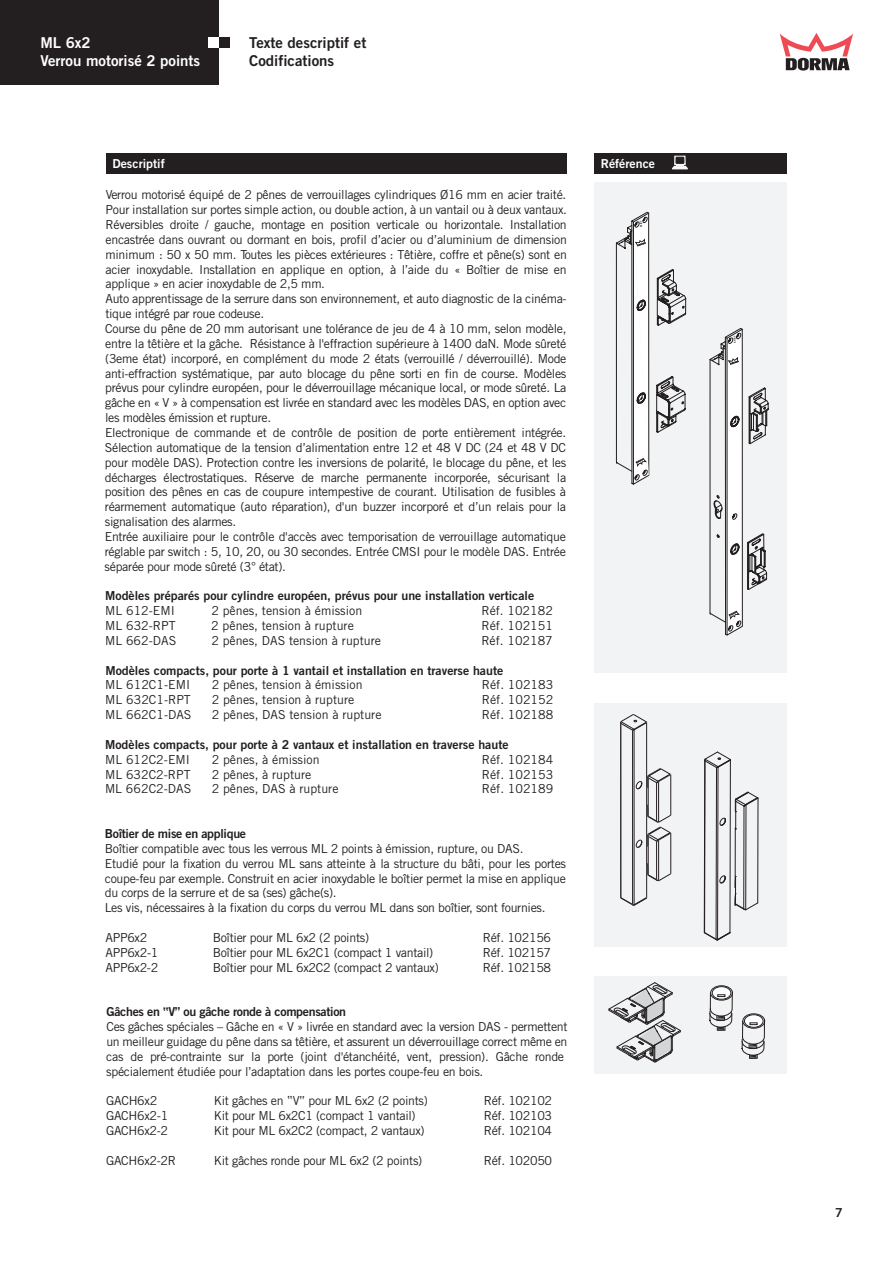
<style>
.page{position:relative;width:893px;height:1263px;background:#fff}
.page>*{position:absolute;margin:0;border:0;box-sizing:border-box;transform-origin:0 0}
.t1{font:15px/18.1px "Trade Gothic Bold Two";color:#231f20}
.t2{font:15px/18.1px "Trade Gothic Bold Two";color:#fff}
.t3{font:12.3px/14.9px "Trade Gothic";letter-spacing:-.02em;color:#231f20}
.t4{font:12.3px "Trade Gothic";color:#231f20}
.t5{font:12.3px "Trade Gothic Bold Two,Bold";color:#231f20}
.t6{font:12.3px "Trade Gothic Bold Two,Bold";letter-spacing:-.025em;color:#231f20}
.t7{font:12.3px "Trade Gothic Bold Two,Bold";color:#fff}
.t8{font:12.3px "Trade Gothic Bold Two";color:#231f20}
.t9{font:700 2.7px "Arial";color:#231f20}
</style>
<div class="page">
<div style="left:0;top:0;width:219px;height:85px;background:#231f20"></div>
<div style="left:219px;top:37px;width:11px;height:11px;background:#231f20"></div>
<div style="left:208px;top:37px;width:11px;height:11px;background:#fff"></div>
<div style="left:106px;top:153px;width:461px;height:20px;background:#231f20"></div>
<div style="left:594px;top:183px;width:192px;height:490px;background:#f2f3f4"></div>
<div style="left:594px;top:703px;width:192px;height:244px;background:#f2f3f4"></div>
<div style="left:594px;top:976px;width:192px;height:97px;background:#f2f3f4"></div>
<div style="left:594px;top:153px;width:192px;height:20px;background:#231f20"></div>
<svg style="left:672px;top:156px;width:16px;height:13px"></svg>
<div style="left:676px;top:157px;width:8px;height:6px;background:#231f20"></div>
<div style="left:676px;top:157px;width:8px;height:7px;border:1px solid #231f20"></div>
<svg style="left:649px;top:239px;width:1px;height:237px"></svg>
<svg style="left:616px;top:212px;width:33px;height:273px"></svg>
<svg style="left:656px;top:269px;width:113px;height:367px"></svg>
<svg style="left:608px;top:982px;width:73px;height:80px"></svg>
<hr style="left:634px;top:730px;width:1px;height:175px;background:#231f20">
<hr style="left:632px;top:730px;width:1px;height:174px;background:#231f20">
<hr style="left:646px;top:722px;width:1px;height:175px;background:#231f20">
<hr style="left:620px;top:723px;width:1px;height:175px;background:#231f20">
<svg style="left:620px;top:714px;width:28px;height:17px"></svg>
<svg style="left:620px;top:896px;width:28px;height:10px"></svg>
<svg style="left:635px;top:767px;width:37px;height:115px"></svg>
<svg style="left:703px;top:751px;width:56px;height:190px"></svg>
<div style="left:710px;top:985px;width:23px;height:15px;border:1px solid #231f20;border-radius:50%"></div>
<div style="left:712px;top:987px;width:19px;height:12px;background:#fff;border-radius:50%"></div>
<div style="left:712px;top:986px;width:19px;height:14px;border:1px solid #231f20;border-radius:50%"></div>
<svg style="left:709px;top:991px;width:24px;height:83px"></svg>
<div style="left:742px;top:1013px;width:23px;height:15px;border:1px solid #231f20;border-radius:50%"></div>
<svg style="left:744px;top:1015px;width:19px;height:12px"></svg>
<div style="left:744px;top:1014px;width:19px;height:14px;border:1px solid #231f20;border-radius:50%"></div>
<svg style="left:741px;top:1019px;width:24px;height:55px"></svg>
<svg style="left:780px;top:33px;width:73px;height:38px"></svg>
<p class="t2" style="left:40px;top:35px;width:161px">ML 6x2<br>Verrou motorisé 2 points</p>
<p class="t1" style="left:249px;top:35px;width:119px">Texte descriptif et<br>Codifications</p>
<p class="t7" style="left:113px;top:156px;width:54px">Descriptif</p>
<p class="t7" style="left:601px;top:156px;width:56px">Référence</p>
<p class="t3" style="left:105px;top:189px;width:464px">Verrou motorisé équipé de 2 pênes de verrouillages cylindriques Ø16 mm en acier traité.<br>Pour installation sur portes simple action, ou double action, à un vantail ou à deux vantaux.<br>Réversibles droite / gauche, montage en position verticale ou horizontale. Installation encastrée dans ouvrant ou dormant en bois, profil d’acier ou d’aluminium de dimension minimum : 50 x 50 mm. Toutes les pièces extérieures : Têtière, coffre et pêne(s) sont en acier inoxydable. Installation en applique en option, à l’aide du « Boîtier de mise en applique » en acier inoxydable de 2,5 mm.<br>Auto apprentissage de la serrure dans son environnement, et auto diagnostic de la cinéma&shy;tique intégré par roue codeuse.<br>Course du pêne de 20 mm autorisant une tolérance de jeu de 4 à 10 mm, selon modèle, entre la têtière et la gâche. Résistance à l'effraction supérieure à 1400 daN. Mode sûreté (3eme état) incorporé, en complément du mode 2 états (verrouillé / déverrouillé). Mode anti-effraction systématique, par auto blocage du pêne sorti en fin de course. Modèles prévus pour cylindre européen, pour le déverrouillage mécanique local, or mode sûreté. La gâche en « V » à compensation est livrée en standard avec les modèles DAS, en option avec les modèles émission et rupture.<br>Electronique de commande et de contrôle de position de porte entièrement intégrée.<br>Sélection automatique de la tension d’alimentation entre 12 et 48 V DC (24 et 48 V DC pour modèle DAS). Protection contre les inversions de polarité, le blocage du pêne, et les décharges électrostatiques. Réserve de marche permanente incorporée, sécurisant la position des pênes en cas de coupure intempestive de courant. Utilisation de fusibles à réarmement automatique (auto réparation), d'un buzzer incorporé et d’un relais pour la signalisation des alarmes.<br>Entrée auxiliaire pour le contrôle d'accès avec temporisation de verrouillage automatique réglable par switch : 5, 10, 20, ou 30 secondes. Entrée CMSI pour le modèle DAS. Entrée séparée pour mode sûreté (3° état).</p>
<p class="t5" style="left:105px;top:588px;width:430px">Modèles préparés pour cylindre européen, prévus pour une installation verticale</p>
<p class="t3" style="left:105px;top:604px;width:71px">ML 612-EMI</p>
<p class="t4" style="left:211px;top:606px;width:152px">2 pênes, tension à émission</p>
<p class="t4" style="left:481px;top:606px;width:73px">Réf. 102182</p>
<p class="t3" style="left:105px;top:619px;width:72px">ML 632-RPT</p>
<p class="t4" style="left:211px;top:620px;width:144px">2 pênes, tension à rupture</p>
<p class="t4" style="left:481px;top:620px;width:73px">Réf. 102151</p>
<p class="t3" style="left:105px;top:634px;width:73px">ML 662-DAS</p>
<p class="t4" style="left:211px;top:635px;width:171px">2 pênes, DAS tension à rupture</p>
<p class="t4" style="left:481px;top:635px;width:73px">Réf. 102187</p>
<p class="t5" style="left:105px;top:663px;width:399px">Modèles compacts, pour porte à 1 vantail et installation en traverse haute</p>
<p class="t4" style="left:105px;top:680px;width:86px">ML 612C1-EMI</p>
<p class="t4" style="left:212px;top:680px;width:152px">2 pênes, tension à émission</p>
<p class="t4" style="left:482px;top:680px;width:73px">Réf. 102183</p>
<p class="t4" style="left:105px;top:695px;width:87px">ML 632C1-RPT</p>
<p class="t4" style="left:212px;top:695px;width:144px">2 pênes, tension à rupture</p>
<p class="t4" style="left:482px;top:695px;width:73px">Réf. 102152</p>
<p class="t4" style="left:105px;top:710px;width:88px">ML 662C1-DAS</p>
<p class="t4" style="left:212px;top:710px;width:171px">2 pênes, DAS tension à rupture</p>
<p class="t4" style="left:482px;top:710px;width:73px">Réf. 102188</p>
<p class="t5" style="left:105px;top:737px;width:405px">Modèles compacts, pour porte à 2 vantaux et installation en traverse haute</p>
<p class="t4" style="left:105px;top:754px;width:86px">ML 612C2-EMI</p>
<p class="t4" style="left:212px;top:754px;width:109px">2 pênes, à émission</p>
<p class="t4" style="left:482px;top:754px;width:73px">Réf. 102184</p>
<p class="t4" style="left:105px;top:769px;width:87px">ML 632C2-RPT</p>
<p class="t4" style="left:212px;top:769px;width:101px">2 pênes, à rupture</p>
<p class="t4" style="left:482px;top:769px;width:73px">Réf. 102153</p>
<p class="t4" style="left:105px;top:784px;width:88px">ML 662C2-DAS</p>
<p class="t4" style="left:212px;top:784px;width:128px">2 pênes, DAS à rupture</p>
<p class="t4" style="left:482px;top:784px;width:73px">Réf. 102189</p>
<p class="t6" style="left:105px;top:826px;width:143px">Boîtier de mise en applique</p>
<p class="t3" style="left:105px;top:842px;width:463px">Boîtier compatible avec tous les verrous ML 2 points à émission, rupture, ou DAS.<br>Etudié pour la fixation du verrou ML sans atteinte à la structure du bâti, pour les portes coupe-feu par exemple. Construit en acier inoxydable le boîtier permet la mise en applique du corps de la serrure et de sa (ses) gâche(s).<br>Les vis, nécessaires à la fixation du corps du verrou ML dans son boîtier, sont fournies.</p>
<p class="t3" style="left:106px;top:931px;width:43px">APP6x2</p>
<p class="t3" style="left:213px;top:931px;width:158px">Boîtier pour ML 6x2 (2 points)</p>
<p class="t3" style="left:483px;top:931px;width:70px">Réf. 102156</p>
<p class="t3" style="left:106px;top:946px;width:54px">APP6x2-1</p>
<p class="t3" style="left:213px;top:946px;width:222px">Boîtier pour ML 6x2C1 (compact 1 vantail)</p>
<p class="t3" style="left:483px;top:946px;width:70px">Réf. 102157</p>
<p class="t3" style="left:106px;top:961px;width:54px">APP6x2-2</p>
<p class="t3" style="left:213px;top:961px;width:228px">Boîtier pour ML 6x2C2 (compact 2 vantaux)</p>
<p class="t3" style="left:483px;top:961px;width:70px">Réf. 102158</p>
<p class="t6" style="left:106px;top:1004px;width:55px">Gâches en</p>
<p class="t3" style="left:106px;top:1020px;width:463px">Ces gâches spéciales – Gâche en « V » livrée en standard avec la version DAS - permettent un meilleur guidage du pêne dans sa têtière, et assurent un déverrouillage correct même en cas de pré-contrainte sur la porte (joint d'étanchéité, vent, pression). Gâche ronde spécialement étudiée pour l’adaptation dans les portes coupe-feu en bois.</p>
<p class="t3" style="left:106px;top:1094px;width:53px">GACH6x2</p>
<p class="t3" style="left:214px;top:1094px;width:71px">Kit gâches en</p>
<p class="t3" style="left:484px;top:1094px;width:70px">Réf. 102102</p>
<p class="t3" style="left:106px;top:1109px;width:64px">GACH6x2-1</p>
<p class="t3" style="left:214px;top:1109px;width:203px">Kit pour ML 6x2C1 (compact 1 vantail)</p>
<p class="t3" style="left:484px;top:1109px;width:70px">Réf. 102103</p>
<p class="t3" style="left:106px;top:1124px;width:64px">GACH6x2-2</p>
<p class="t3" style="left:214px;top:1124px;width:212px">Kit pour ML 6x2C2 (compact, 2 vantaux)</p>
<p class="t3" style="left:484px;top:1124px;width:70px">Réf. 102104</p>
<p class="t3" style="left:106px;top:1154px;width:72px">GACH6x2-2R</p>
<p class="t3" style="left:214px;top:1154px;width:210px">Kit gâches ronde pour ML 6x2 (2 points)</p>
<p class="t3" style="left:484px;top:1154px;width:70px">Réf. 102050</p>
<p class="t9" style="left:640px;top:227px;width:8px;rotate:-91deg">41 0/ 7</p>
<p class="t9" style="left:734px;top:343px;width:8px;rotate:-91deg">41 0/ 7</p>
<p class="t8" style="left:835px;top:1208px;width:9px">7</p>
</div>
